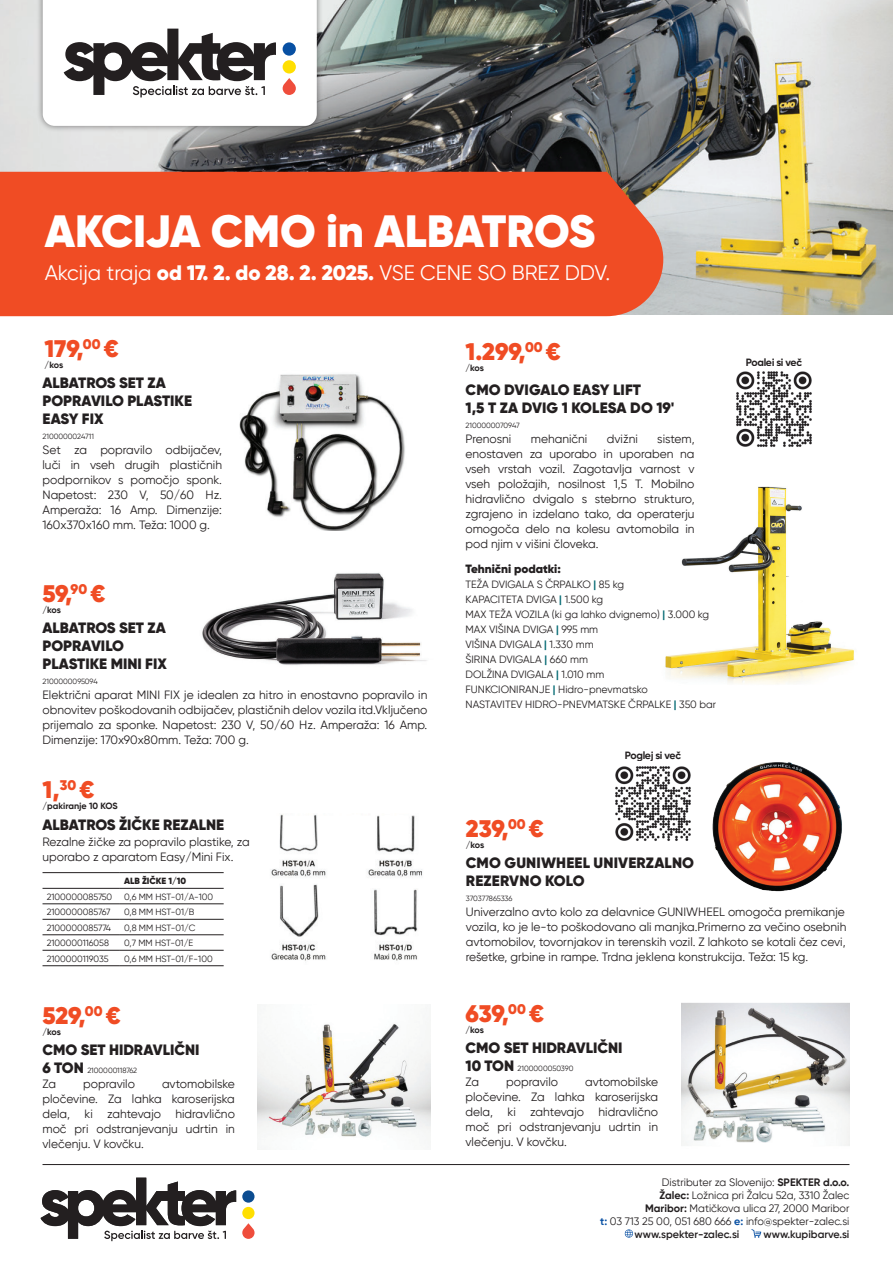
<style>
.page{position:relative;width:893px;height:1263px;background:#fff}
.page>*{position:absolute;margin:0;border:0;box-sizing:border-box;transform-origin:0 0}
.t1{font:900 45.3px "Gilroy";letter-spacing:-.01em;color:#fff}
.t2{font:900 24px "Gilroy";letter-spacing:-.005em;color:#f04c24}
.t3{font:21px "Gilroy";color:#fff}
.t4{font:900 15px/18px "Gilroy";color:#231f20}
.t5{font:12px/15px "Gilroy";color:#231f20;text-align:justify}
.t6{font:900 12px "Gilroy";color:#231f20}
.t7{font:10.8px "Gilroy";color:#231f20}
.t8{font:600 10.8px "Gilroy";color:#231f20}
.t9{font:10.5px/15px "Gilroy";color:#231f20}
.t10{font:700 10.5px "Gilroy";letter-spacing:-.035em;color:#231f20}
.t11{font:9px "Gilroy";color:#231f20}
.t12{font:700 9px "Gilroy";letter-spacing:-.01em;color:#231f20}
.t13{font:900 9px "Gilroy";color:#231f20}
.t14{font:7.5px "Gilroy";color:#231f20}
.t15{font:7.5px "Gilroy";letter-spacing:-.02em;color:#231f20}
.s1{font-weight:900}
.s2{font-weight:900;font-size:15px}
.s3{font-weight:700;color:#0a6d76}
.s4{font-weight:700}
.s5{font-weight:700;color:#0850a3}
</style>
<div class="page">
<img style="left:665px;top:486px;width:189px;height:198px">
<img style="left:0;top:0;width:893px;height:315px">
<hr style="left:43px;top:1164px;width:806px;height:1px;background:#231f20">
<svg style="left:41px;top:1177px;width:195px;height:64px"></svg>
<div style="left:242px;top:1207px;width:13px;height:12px;background:#ffdf01;border-radius:50%"></div>
<svg style="left:242px;top:1190px;width:13px;height:13px"></svg>
<svg style="left:242px;top:1223px;width:13px;height:16px"></svg>
<svg style="left:751px;top:1229px;width:10px;height:9px"></svg>
<svg style="left:625px;top:1229px;width:8px;height:8px"></svg>
<div style="left:0;top:172px;width:663px;height:144px;background:#f04c24"></div>
<img style="left:736px;top:371px;width:76px;height:76px">
<img style="left:202px;top:573px;width:225px;height:92px">
<img style="left:239px;top:374px;width:166px;height:156px">
<img style="left:258px;top:1024px;width:172px;height:113px">
<img style="left:271px;top:814px;width:152px;height:147px">
<hr style="left:43px;top:872px;width:77px;height:1px;background:#231f20">
<hr style="left:120px;top:872px;width:104px;height:1px;background:#231f20">
<hr style="left:43px;top:888px;width:77px;height:1px;background:#231f20">
<hr style="left:120px;top:888px;width:104px;height:1px;background:#231f20">
<hr style="left:43px;top:903px;width:77px;height:1px;background:#231f20">
<hr style="left:120px;top:903px;width:104px;height:1px;background:#231f20">
<hr style="left:43px;top:919px;width:77px;height:1px;background:#231f20">
<hr style="left:120px;top:919px;width:104px;height:1px;background:#231f20">
<hr style="left:43px;top:934px;width:77px;height:1px;background:#231f20">
<hr style="left:120px;top:934px;width:104px;height:1px;background:#231f20">
<hr style="left:43px;top:950px;width:77px;height:1px;background:#231f20">
<hr style="left:120px;top:950px;width:104px;height:1px;background:#231f20">
<hr style="left:43px;top:965px;width:77px;height:1px;background:#231f20">
<hr style="left:120px;top:965px;width:104px;height:1px;background:#231f20">
<img style="left:712px;top:762px;width:130px;height:130px">
<img style="left:615px;top:766px;width:76px;height:75px">
<img style="left:682px;top:1003px;width:168px;height:143px">
<div style="left:36px;top:0;width:287px;height:132px;background:#231f20;opacity:.55"></div>
<svg style="left:43px;top:0;width:274px;height:126px"></svg>
<h1 class="t1" style="left:45px;top:202px;width:552px">AKCIJA CMO in ALBATROS</h1>
<h3 class="t3" style="left:45px;top:260px;width:567px">Akcija traja <span class="s1">od 17. 2. do 28. 2. 2025.</span> VSE CENE SO BREZ DDV.</h3>
<h2 class="t2" style="left:45px;top:334px;width:76px">179,<sup>00</sup> €</h2>
<p class="t12" style="left:45px;top:359px;width:20px">/kos</p>
<p class="t4" style="left:43px;top:374px;width:151px">ALBATROS SET ZA<br>POPRAVILO PLASTIKE<br>EASY FIX</p>
<p class="t14" style="left:43px;top:432px;width:53px">2100000024711</p>
<p class="t5" style="left:43px;top:442px;width:181px">Set za popravilo odbijačev, luči in vseh drugih plastičnih podpornikov s pomočjo sponk.<br>Napetost: 230 V, 50/60 Hz.<br>Amperaža: 16 Amp. Dimenzije:<br>160x370x160 mm. Teža: 1000 g.</p>
<h2 class="t2" style="left:43px;top:578px;width:65px">59,<sup>90</sup> €</h2>
<p class="t12" style="left:43px;top:604px;width:20px">/kos</p>
<p class="t4" style="left:43px;top:619px;width:126px">ALBATROS SET ZA<br>POPRAVILO<br>PLASTIKE MINI FIX</p>
<p class="t14" style="left:43px;top:677px;width:57px">2100000095094</p>
<p class="t5" style="left:43px;top:687px;width:386px">Električni aparat MINI FIX je idealen za hitro in enostavno popravilo in obnovitev poškodovanih odbijačev, plastičnih delov vozila itd.Vključeno prijemalo za sponke. Napetost: 230 V, 50/60 Hz. Amperaža: 16 Amp.<br>Dimenzije: 170x90x80mm. Teža: 700 g.</p>
<h2 class="t2" style="left:43px;top:775px;width:53px">1,<sup>30</sup> €</h2>
<p class="t12" style="left:43px;top:800px;width:77px">/pakiranje 10 KOS</p>
<p class="t4" style="left:43px;top:815px;width:183px">ALBATROS ŽIČKE REZALNE</p>
<p class="t5" style="left:43px;top:834px;width:209px">Rezalne žičke za popravilo plastike, za uporabo z aparatom Easy/Mini Fix.</p>
<p class="t13" style="left:124px;top:875px;width:64px">ALB ŽIČKE 1/10</p>
<p class="t11" style="left:47px;top:891px;width:67px">2100000085750</p>
<p class="t11" style="left:124px;top:891px;width:91px">0,6 MM HST-01/A-100</p>
<p class="t11" style="left:47px;top:906px;width:65px">2100000085767</p>
<p class="t11" style="left:124px;top:906px;width:72px">0,8 MM HST-01/B</p>
<p class="t11" style="left:47px;top:922px;width:66px">2100000085774</p>
<p class="t11" style="left:124px;top:922px;width:73px">0,8 MM HST-01/C</p>
<p class="t11" style="left:47px;top:937px;width:64px">2100000116058</p>
<p class="t11" style="left:124px;top:937px;width:71px">0,7 MM HST-01/E</p>
<p class="t11" style="left:47px;top:953px;width:63px">2100000119035</p>
<p class="t11" style="left:124px;top:953px;width:90px">0,6 MM HST-01/F-100</p>
<h2 class="t2" style="left:43px;top:1000px;width:80px">529,<sup>00</sup> €</h2>
<p class="t12" style="left:43px;top:1026px;width:20px">/kos</p>
<p class="t4" style="left:43px;top:1040px;width:158px">CMO SET HIDRAVLIČNI</p>
<p class="t14" style="left:43px;top:1065px;width:96px"><span class="s2">6 TON</span> 2100000118762</p>
<p class="t5" style="left:43px;top:1076px;width:15px">Za</p>
<p class="t5" style="left:83px;top:1076px;width:53px">popravilo</p>
<p class="t5" style="left:43px;top:1076px;width:194px;text-indent:119px">avtomobilske pločevine. Za lahka karoserijska dela, ki zahtevajo hidravlično moč pri odstranjevanju udrtin in vlečenju. V kovčku.</p>
<h2 class="t2" style="left:465px;top:336px;width:97px">1.299,<sup>00</sup> €</h2>
<p class="t12" style="left:465px;top:362px;width:20px">/kos</p>
<p class="t10" style="left:746px;top:356px;width:58px">Poglej si več</p>
<p class="t4" style="left:465px;top:380px;width:211px">CMO DVIGALO EASY LIFT<br>1,5 T ZA DVIG 1 KOLESA DO 19'</p>
<p class="t14" style="left:465px;top:420px;width:56px">2100000070947</p>
<p class="t5" style="left:465px;top:431px;width:47px">Prenosni</p>
<p class="t5" style="left:531px;top:431px;width:58px">mehanični</p>
<p class="t5" style="left:607px;top:431px;width:33px">dvižni</p>
<p class="t5" style="left:465px;top:431px;width:231px;text-indent:192px">sistem, enostaven za uporabo in uporaben na vseh vrstah vozil. Zagotavlja varnost v vseh položajih, nosilnost 1,5 T. Mobilno hidravlično dvigalo s stebrno strukturo, zgrajeno in izdelano tako, da operaterju omogoča delo na kolesu avtomobila in pod njim v višini človeka.</p>
<p class="t6" style="left:465px;top:561px;width:97px">Tehnični podatki:</p>
<p class="t9" style="left:465px;top:576px;width:252px">TEŽA DVIGALA S ČRPALKO <span class="s3">|</span> 85 kg<br>KAPACITETA DVIGA <span class="s3">|</span> 1.500 kg<br>MAX TEŽA VOZILA (ki ga lahko dvignemo) <span class="s3">|</span> 3.000 kg<br>MAX VIŠINA DVIGA <span class="s3">|</span> 995 mm<br>VIŠINA DVIGALA <span class="s3">|</span> 1.330 mm<br>ŠIRINA DVIGALA <span class="s3">|</span> 660 mm<br>DOLŽINA DVIGALA <span class="s3">|</span> 1.010 mm<br>FUNKCIONIRANJE <span class="s3">|</span> Hidro-pnevmatsko<br>NASTAVITEV HIDRO-PNEVMATSKE ČRPALKE <span class="s3">|</span> 350 bar</p>
<h2 class="t2" style="left:466px;top:813px;width:80px">239,<sup>00</sup> €</h2>
<p class="t12" style="left:466px;top:839px;width:20px">/kos</p>
<p class="t10" style="left:625px;top:748px;width:58px">Poglej si več</p>
<p class="t4" style="left:466px;top:854px;width:230px">CMO GUNIWHEEL UNIVERZALNO<br>REZERVNO KOLO</p>
<p class="t15" style="left:466px;top:894px;width:48px">370377865336</p>
<p class="t5" style="left:466px;top:904px;width:382px;text-align:left">Univerzalno avto kolo za delavnice GUNIWHEEL omogoča premikanje vozila, ko je le-to poškodovano ali manjka.Primerno za večino osebnih avtomobilov, tovornjakov in terenskih vozil. Z lahkoto se kotali čez cevi, rešetke, grbine in rampe. Trdna jeklena konstrukcija. Teža: 15 kg.</p>
<h2 class="t2" style="left:465px;top:998px;width:80px">639,<sup>00</sup> €</h2>
<p class="t12" style="left:465px;top:1024px;width:20px">/kos</p>
<p class="t4" style="left:465px;top:1039px;width:158px">CMO SET HIDRAVLIČNI</p>
<p class="t14" style="left:465px;top:1064px;width:109px"><span class="s2">10 TON</span> 2100000050390</p>
<p class="t5" style="left:465px;top:1074px;width:15px">Za</p>
<p class="t5" style="left:506px;top:1074px;width:53px">popravilo</p>
<p class="t5" style="left:465px;top:1074px;width:194px;text-indent:120px">avtomobilske pločevine. Za lahka karoserijska dela, ki zahtevajo hidravlično moč pri odstranjevanju udrtin in vlečenju. V kovčku.</p>
<p class="t7" style="left:662px;top:1175px;width:189px">Distributer za Slovenijo: <span class="s4">SPEKTER d.o.o.</span></p>
<p class="t7" style="left:659px;top:1188px;width:191px"><span class="s4">Žalec:</span> Ložnica pri Žalcu 52a, 3310 Žalec</p>
<p class="t7" style="left:645px;top:1201px;width:206px"><span class="s4">Maribor:</span> Matičkova ulica 27, 2000 Maribor</p>
<p class="t7" style="left:600px;top:1214px;width:251px"><span class="s5">t:</span> 03 713 25 00, 051 680 666 <span class="s5">e:</span> info@spekter-zalec.si</p>
<p class="t8" style="left:634px;top:1227px;width:106px">www.spekter-zalec.si</p>
<p class="t8" style="left:764px;top:1227px;width:87px">www.kupibarve.si</p>
</div>
